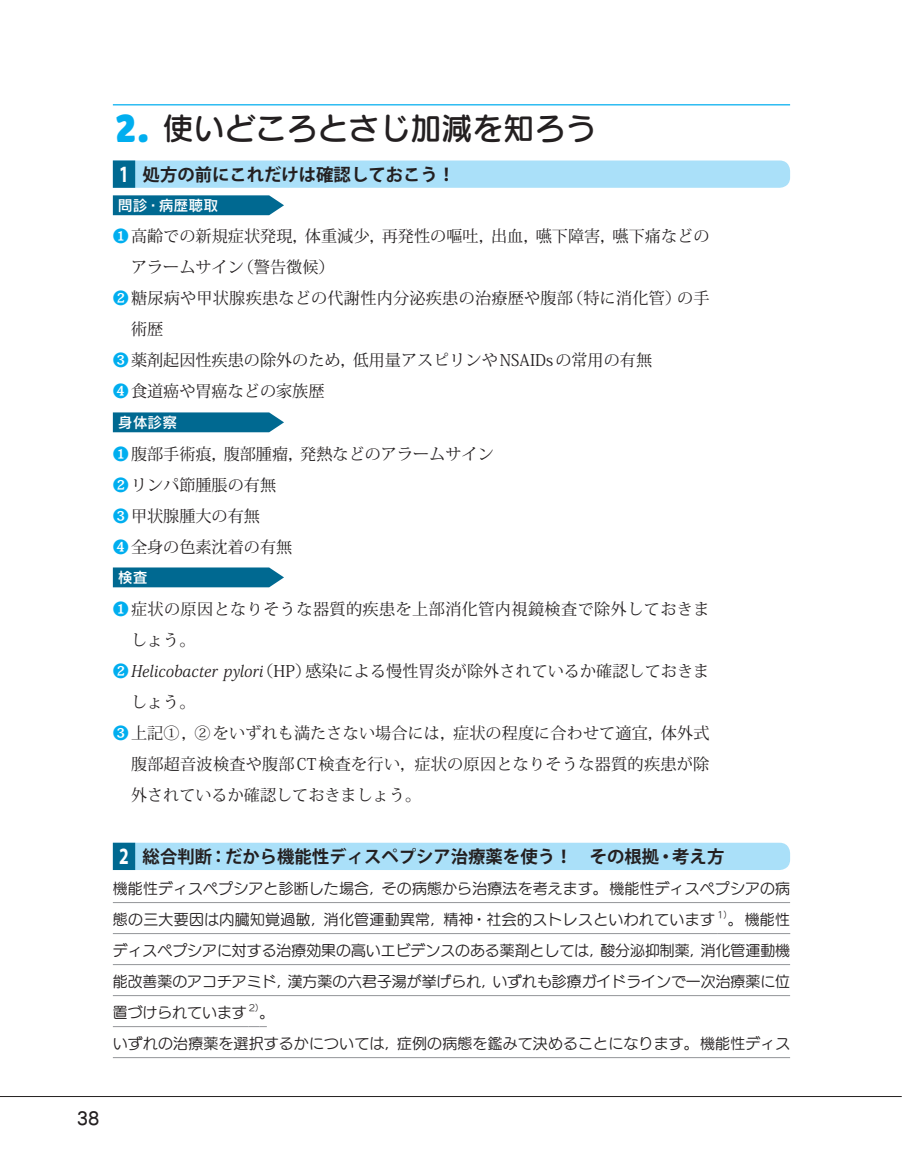
<style>
.page{position:relative;width:903px;height:1166px;background:#fff}
.page>*{position:absolute;margin:0;border:0;box-sizing:border-box;transform-origin:0 0}
.t1{font:30.97px "Seurat Pro N DB";color:#231f20}
.t2{font:700 17.32px "Koz Go Pr 6 N";color:#231f20}
.t3{font:17.32px "Seurat Pro N DB";color:#231f20}
.t4{font:16.1px/31px "Koz Min Pr 6 N";color:#231f20}
.t5{font:16.1px "Koz Min Pr 6 N";letter-spacing:.025em;color:#231f20}
.t6{font:14.88px/31px "UD Marugo Large Pr 6 N M";letter-spacing:.015em;color:#231f20}
.t7{font:14.88px "Rodin Pro N DB";color:#fff}
.s1{font-family:"Urbana";font-weight:700;font-size:43.4px;color:#00aeef}
.s2{font-family:"Myriad Pro";font-size:23.45px;color:#fff}
.s3{color:#00aeef}
</style>
<div class="page">
<hr style="left:0;top:1096px;width:902px;height:1px;background:#231f20">
<hr style="left:113px;top:104px;width:677px;height:1px;background:#00aeef">
<svg style="left:135px;top:160px;width:655px;height:28px;background:#ace0f9"></svg>
<div style="left:113px;top:160px;width:22px;height:28px;background:#006991"></div>
<svg style="left:113px;top:195px;width:171px;height:20px;background:#0f7197"></svg>
<svg style="left:113px;top:412px;width:171px;height:20px;background:#107297"></svg>
<svg style="left:113px;top:567px;width:171px;height:20px;background:#107298"></svg>
<div style="left:135px;top:843px;width:655px;height:27px;background:#aae0f9"></div>
<div style="left:113px;top:843px;width:22px;height:27px;background:#006991"></div>
<hr style="left:113px;top:902px;width:677px;height:1px;background:#939598">
<hr style="left:113px;top:933px;width:604px;height:1px;background:#939598">
<hr style="left:728px;top:933px;width:62px;height:1px;background:#939598">
<hr style="left:113px;top:964px;width:677px;height:1px;background:#939598">
<hr style="left:113px;top:995px;width:677px;height:1px;background:#939598">
<hr style="left:113px;top:1026px;width:136px;height:1px;background:#939598">
<svg style="left:249px;top:1026px;width:18px;height:1px"></svg>
<hr style="left:113px;top:1057px;width:677px;height:1px;background:#939598">
<h1 class="t1" style="left:116px;top:107px;width:482px"><span class="s1">2.</span> 使いどころとさじ加減を知ろう</h1>
<p class="t2" style="left:119px;top:165px;width:338px"><span class="s2">1</span> 処方の前にこれだけは確認しておこう！</p>
<p class="t7" style="left:118px;top:195px;width:102px">問診・病歴聴取</p>
<p class="t4" style="left:113px;top:221px;width:598px"><span class="s3">❶</span>高齢での新規症状発現，体重減少，再発性の嘔吐，出血，嚥下障害，嚥下痛などの</p>
<p class="t4" style="left:131px;top:252px;width:205px">アラームサイン（警告徴候）</p>
<p class="t4" style="left:113px;top:283px;width:598px"><span class="s3">❷</span>糖尿病や甲状腺疾患などの代謝性内分泌疾患の治療歴や腹部（特に消化管）の手</p>
<p class="t4" style="left:131px;top:314px;width:34px">術歴</p>
<p class="t4" style="left:113px;top:345px;width:541px"><span class="s3">❸</span>薬剤起因性疾患の除外のため，低用量アスピリンやNSAIDsの常用の有無</p>
<p class="t4" style="left:113px;top:376px;width:213px"><span class="s3">❹</span>食道癌や胃癌などの家族歴</p>
<p class="t7" style="left:118px;top:413px;width:61px">身体診察</p>
<p class="t4" style="left:113px;top:438px;width:382px"><span class="s3">❶</span>腹部手術痕，腹部腫瘤，発熱などのアラームサイン<br><span class="s3">❷</span>リンパ節腫脹の有無<br><span class="s3">❸</span>甲状腺腫大の有無<br><span class="s3">❹</span>全身の色素沈着の有無</p>
<p class="t7" style="left:118px;top:568px;width:31px">検査</p>
<p class="t5" style="left:113px;top:599px;width:598px"><span class="s3">❶</span>症状の原因となりそうな器質的疾患を上部消化管内視鏡検査で除外しておきま</p>
<p class="t4" style="left:131px;top:624px;width:66px">しょう。</p>
<p class="t4" style="left:113px;top:655px;width:598px"><span class="s3">❷</span>Helicobacter pylori（HP）感染による慢性胃炎が除外されているか確認しておきま</p>
<p class="t4" style="left:131px;top:686px;width:66px">しょう。</p>
<p class="t4" style="left:113px;top:717px;width:598px"><span class="s3">❸</span>上記①，② をいずれも満たさない場合には，症状の程度に合わせて適宜，体外式</p>
<p class="t4" style="left:131px;top:748px;width:580px">腹部超音波検査や腹部CT検査を行い，症状の原因となりそうな器質的疾患が除</p>
<p class="t4" style="left:131px;top:779px;width:292px">外されているか確認しておきましょう。</p>
<p class="t2" style="left:119px;top:847px;width:607px"><span class="s2">2</span> 総合判断：だから機能性ディスペプシア治療薬を使う！　その根拠・考え方</p>
<p class="t6" style="left:113px;top:873px;width:679px">機能性ディスペプシアと診断した場合，その病態から治療法を考えます。機能性ディスペプシアの病態の三大要因は内臓知覚過敏，消化管運動異常，精神・社会的ストレスといわれています <sup>1）</sup></p>
<p class="t6" style="left:113px;top:904px;width:679px;text-indent:615px">。機能性ディスペプシアに対する治療効果の高いエビデンスのある薬剤としては，酸分泌抑制薬，消化管運動機能改善薬のアコチアミド，漢方薬の六君子湯が挙げられ，いずれも診療ガイドラインで一次治療薬に位置づけられています <sup>2）</sup>。<br>いずれの治療薬を選択するかについては，症例の病態を鑑みて決めることになります。機能性ディス</p>
<p class="t3" style="left:77px;top:1107px;width:24px">38</p>
</div>
